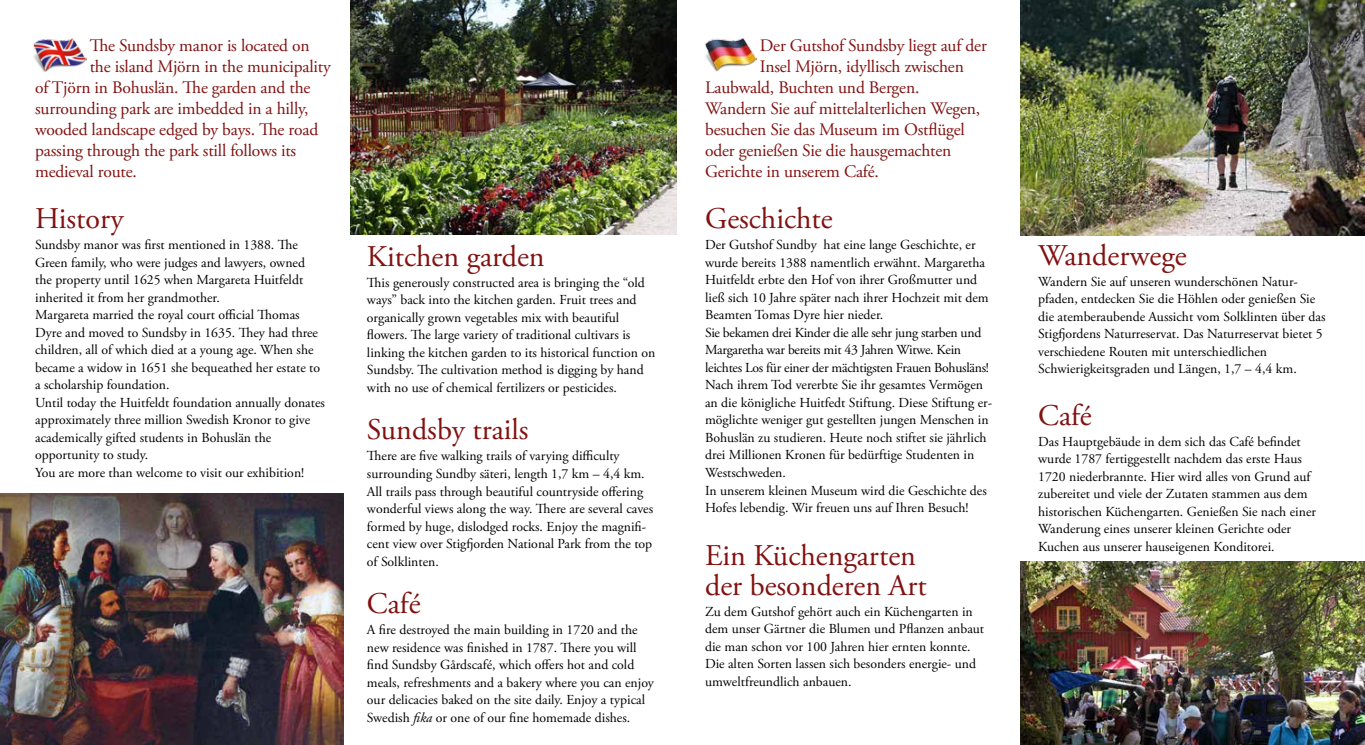
<style>
.page{position:relative;width:1365px;height:745px;background:#fff}
.page>*{position:absolute;margin:0;border:0;box-sizing:border-box;transform-origin:0 0}
.t1{font:30px/30px "Adobe Garamond Pro";color:#811211}
.t2{font:17.5px "Adobe Garamond Pro";letter-spacing:-.01em;color:#811211}
.t3{font:13.75px/17.5px "Adobe Garamond Pro";color:#000}
.s1{font-style:italic}
</style>
<div class="page">
<img style="left:350px;top:0;width:326px;height:234px">
<img style="left:1020px;top:0;width:344px;height:235px">
<img style="left:0;top:493px;width:343px;height:251px">
<img style="left:1020px;top:561px;width:344px;height:183px">
<img style="left:705px;top:38px;width:51px;height:34px">
<img style="left:33px;top:38px;width:53px;height:34px">
<p class="t2" style="left:90px;top:35px;width:221px">The Sundsby manor is located on</p>
<p class="t2" style="left:90px;top:56px;width:242px">the island Mjörn in the municipality</p>
<p class="t2" style="left:35px;top:77px;width:277px">of Tjörn in Bohuslän. The garden and the</p>
<p class="t2" style="left:35px;top:98px;width:275px">surrounding park are imbedded in a hilly,</p>
<p class="t2" style="left:35px;top:119px;width:284px">wooded landscape edged by bays. The road</p>
<p class="t2" style="left:35px;top:140px;width:262px">passing through the park still follows its</p>
<p class="t2" style="left:35px;top:161px;width:103px">medieval route.</p>
<h1 class="t1" style="left:35px;top:204px;width:90px">History</h1>
<p class="t3" style="left:35px;top:236px;width:291px">Sundsby manor was first mentioned in 1388. The Green family, who were judges and lawyers, owned the property until 1625 when Margareta Huitfeldt inherited it from her grandmother.<br>Margareta married the royal court official Thomas Dyre and moved to Sundsby in 1635. They had three children, all of which died at a young age. When she became a widow in 1651 she bequeathed her estate to a scholarship foundation.<br>Until today the Huitfeldt foundation annually donates approximately three million Swedish Kronor to give academically gifted students in Bohuslän the opportunity to study.<br>You are more than welcome to visit our exhibition!</p>
<h1 class="t1" style="left:367px;top:242px;width:179px">Kitchen garden</h1>
<p class="t3" style="left:367px;top:274px;width:290px">This generously constructed area is bringing the “old ways” back into the kitchen garden. Fruit trees and organically grown vegetables mix with beautiful flowers. The large variety of traditional cultivars is linking the kitchen garden to its historical function on Sundsby. The cultivation method is digging by hand with no use of chemical fertilizers or pesticides.</p>
<h1 class="t1" style="left:367px;top:415px;width:163px">Sundsby trails</h1>
<p class="t3" style="left:367px;top:447px;width:288px">There are five walking trails of varying difficulty surrounding Sundby säteri, length 1,7 km – 4,4 km.<br>All trails pass through beautiful countryside offering wonderful views along the way. There are several caves formed by huge, dislodged rocks. Enjoy the magnifi&shy;cent view over Stigfjorden National Park from the top of Solklinten.</p>
<h1 class="t1" style="left:367px;top:589px;width:55px">Café</h1>
<p class="t3" style="left:367px;top:621px;width:288px">A fire destroyed the main building in 1720 and the new residence was finished in 1787. There you will find Sundsby Gårdscafé, which offers hot and cold meals, refreshments and a bakery where you can enjoy our delicacies baked on the site daily. Enjoy a typical Swedish <span class="s1">fika</span> or one of our fine homemade dishes.</p>
<p class="t2" style="left:759px;top:35px;width:228px">Der Gutshof Sundsby liegt auf der</p>
<p class="t2" style="left:759px;top:56px;width:205px">Insel Mjörn, idyllisch zwischen</p>
<p class="t2" style="left:705px;top:77px;width:216px">Laubwald, Buchten und Bergen.</p>
<p class="t2" style="left:705px;top:98px;width:277px">Wandern Sie auf mittelalterlichen Wegen,</p>
<p class="t2" style="left:705px;top:119px;width:261px">besuchen Sie das Museum im Ostflügel</p>
<p class="t2" style="left:705px;top:140px;width:248px">oder genießen Sie die hausgemachten</p>
<p class="t2" style="left:705px;top:161px;width:175px">Gerichte in unserem Café.</p>
<h1 class="t1" style="left:705px;top:204px;width:129px">Geschichte</h1>
<p class="t3" style="left:705px;top:236px;width:288px">Der Gutshof Sundby hat eine lange Geschichte, er wurde bereits 1388 namentlich erwähnt. Margaretha Huitfeldt erbte den Hof von ihrer Großmutter und ließ sich 10 Jahre später nach ihrer Hochzeit mit dem Beamten Tomas Dyre hier nieder.<br>Sie bekamen drei Kinder die alle sehr jung starben und Margaretha war bereits mit 43 Jahren Witwe. Kein leichtes Los für einer der mächtigsten Frauen Bohusläns!<br>Nach ihrem Tod vererbte Sie ihr gesamtes Vermögen an die königliche Huitfedt Stiftung. Diese Stiftung er&shy;möglichte weniger gut gestellten jungen Menschen in Bohuslän zu studieren. Heute noch stiftet sie jährlich drei Millionen Kronen für bedürftige Studenten in Westschweden.<br>In unserem kleinen Museum wird die Geschichte des Hofes lebendig. Wir freuen uns auf Ihren Besuch!</p>
<h1 class="t1" style="left:705px;top:540px;width:223px">Ein Küchengarten der besonderen Art</h1>
<p class="t3" style="left:705px;top:602px;width:280px">Zu dem Gutshof gehört auch ein Küchengarten in dem unser Gärtner die Blumen und Pflanzen anbaut die man schon vor 100 Jahren hier ernten konnte.<br>Die alten Sorten lassen sich besonders energie- und umweltfreundlich anbauen.</p>
<h1 class="t1" style="left:1038px;top:241px;width:150px">Wanderwege</h1>
<p class="t3" style="left:1038px;top:273px;width:289px">Wandern Sie auf unseren wunderschönen Natur&shy;pfaden, entdecken Sie die Höhlen oder genießen Sie die atemberaubende Aussicht vom Solklinten über das Stigfjordens Naturreservat. Das Naturreservat bietet 5 verschiedene Routen mit unterschiedlichen Schwierigkeitsgraden und Längen, 1,7 – 4,4 km.</p>
<h1 class="t1" style="left:1038px;top:401px;width:55px">Café</h1>
<p class="t3" style="left:1038px;top:432px;width:279px">Das Hauptgebäude in dem sich das Café befindet wurde 1787 fertiggestellt nachdem das erste Haus 1720 niederbrannte. Hier wird alles von Grund auf zubereitet und viele der Zutaten stammen aus dem historischen Küchengarten. Genießen Sie nach einer Wanderung eines unserer kleinen Gerichte oder Kuchen aus unserer hauseigenen Konditorei.</p>
</div>
